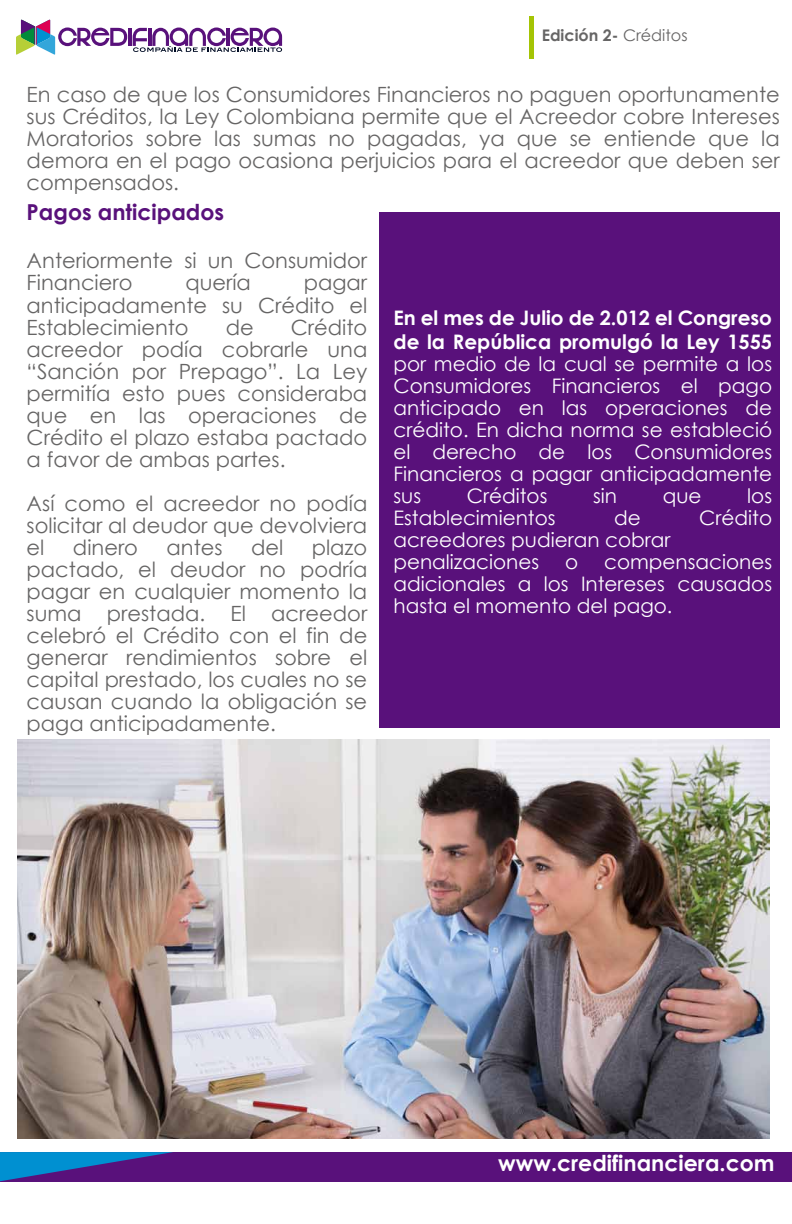
<style>
.page{position:relative;width:792px;height:1224px;background:#fff}
.page>*{position:absolute;margin:0;border:0;box-sizing:border-box;transform-origin:0 0}
.t1{font:700 22px "Century Gothic";color:#fff}
.t2{font:700 22px "Century Gothic";color:#59117b}
.t3{font:21px/22px "Century Gothic";color:#666565;text-align:justify}
.t4{font:20px/22px "Century Gothic";color:#fff;text-align:justify}
.t5{font:700 20px/24px "Century Gothic";color:#fff}
.t6{font:700 16px "Century Gothic";color:#666565}
.s1{font-weight:400}
</style>
<div class="page">
<hr style="left:529px;top:16px;width:4px;height:42px;background:#a4c405">
<div style="left:380px;top:212px;width:400px;height:516px;background:#59117b"></div>
<svg style="left:16px;top:20px;width:266px;height:35px"></svg>
<div style="left:0;top:1152px;width:792px;height:29px;background:#59117b"></div>
<svg style="left:0;top:1152px;width:173px;height:29px"></svg>
<img style="left:18px;top:739px;width:751px;height:400px">
<p class="t6" style="left:542px;top:23px;width:147px">Edición 2- <span class="s1">Créditos</span></p>
<p class="t3" style="left:27px;top:83px;width:755px">En caso de que los Consumidores Financieros no paguen oportunamente sus Créditos, la Ley Colombiana permite que el Acreedor cobre Intereses Moratorios sobre las sumas no pagadas, ya que se entiende que la demora en el pago ocasiona perjuicios para el acreedor que deben ser compensados.</p>
<p class="t2" style="left:27px;top:195px;width:199px">Pagos anticipados</p>
<p class="t3" style="left:27px;top:250px;width:342px">Anteriormente si un Consumidor<br>Financiero</p>
<p class="t3" style="left:185px;top:272px;width:67px">quería</p>
<p class="t3" style="left:27px;top:272px;width:342px;text-indent:277px">pagar anticipadamente su Crédito el Establecimiento</p>
<p class="t5" style="left:393px;top:305px;width:380px">En el mes de Julio de 2.012 el Congreso de la República promulgó la Ley 1555</p>
<p class="t4" style="left:393px;top:353px;width:380px">por medio de la cual se permite a los Consumidores Financieros el pago anticipado en las operaciones de crédito. En dicha norma se estableció el derecho de los Consumidores Financieros a pagar anticipadamente sus</p>
<p class="t3" style="left:27px;top:316px;width:342px;text-indent:264px">Crédito acreedor podía cobrarle una “Sanción por Prepago”. La Ley permitía esto pues consideraba que en las operaciones de Crédito el plazo estaba pactado a favor de ambas partes.</p>
<p class="t3" style="left:27px;top:492px;width:342px">Así como el acreedor no podía solicitar al deudor que devolviera el</p>
<p class="t3" style="left:226px;top:316px;width:30px">de</p>
<p class="t4" style="left:467px;top:485px;width:82px">Créditos</p>
<p class="t4" style="left:593px;top:485px;width:25px">sin</p>
<p class="t4" style="left:663px;top:485px;width:40px">que</p>
<p class="t4" style="left:747px;top:485px;width:26px">los</p>
<p class="t4" style="left:393px;top:507px;width:164px">Establecimientos</p>
<p class="t4" style="left:614px;top:507px;width:28px">de</p>
<p class="t4" style="left:699px;top:507px;width:74px">Crédito</p>
<p class="t4" style="left:393px;top:529px;width:279px">acreedores pudieran cobrar penalizaciones</p>
<p class="t3" style="left:73px;top:536px;width:67px">dinero</p>
<p class="t3" style="left:167px;top:536px;width:58px">antes</p>
<p class="t3" style="left:251px;top:536px;width:34px">del</p>
<p class="t3" style="left:27px;top:536px;width:342px;text-indent:285px">plazo pactado, el deudor no podría pagar en cualquier momento la suma prestada. El acreedor celebró el Crédito con el fin de generar rendimientos sobre el capital prestado, los cuales no se causan cuando la obligación se paga anticipadamente.</p>
<p class="t4" style="left:393px;top:551px;width:380px;text-indent:211px">compensaciones adicionales a los Intereses causados hasta el momento del pago.</p>
<p class="t4" style="left:565px;top:551px;width:15px">o</p>
<p class="t1" style="left:498px;top:1147px;width:278px">www.credifinanciera.com</p>
</div>
